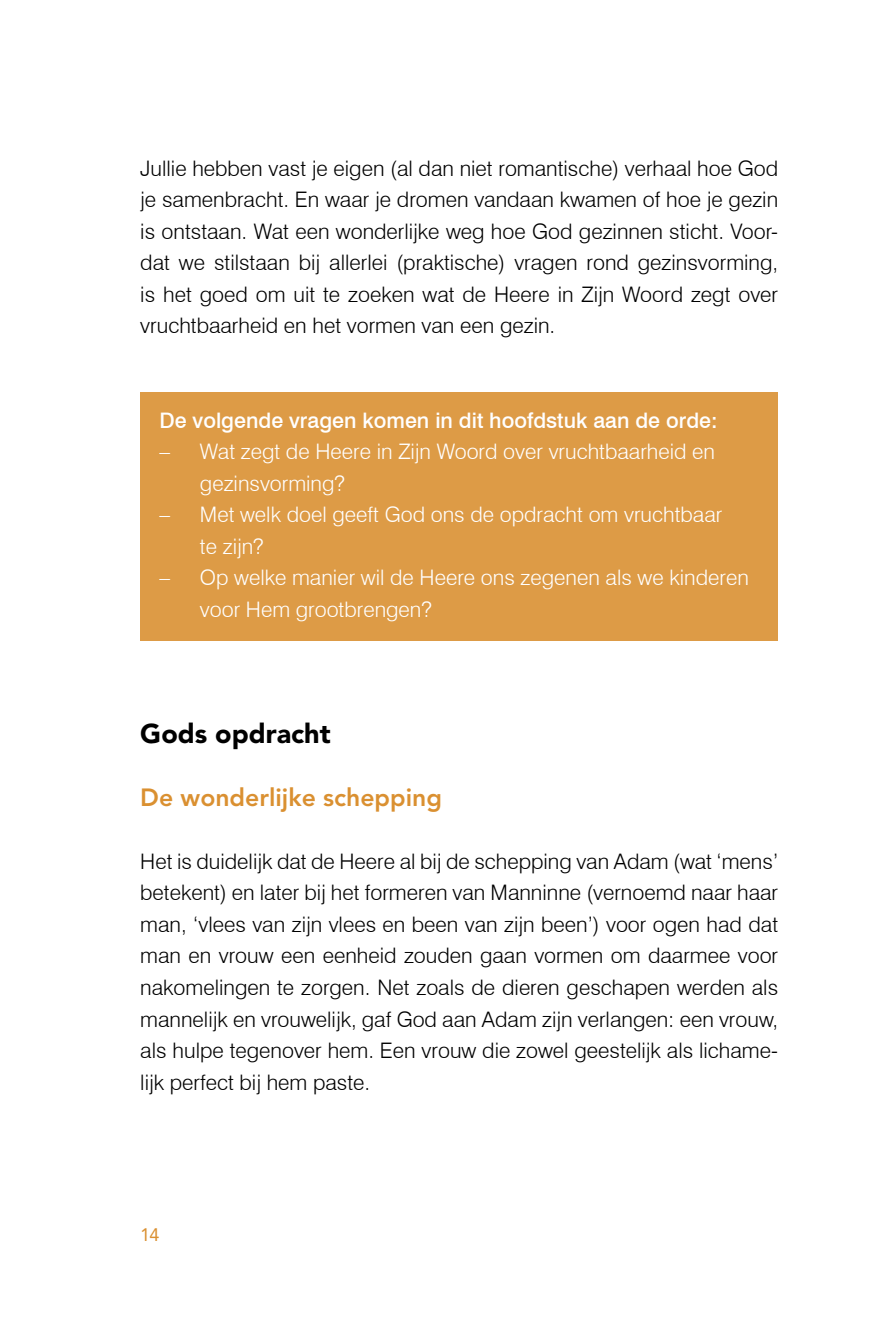
<style>
.page{position:relative;width:893px;height:1340px;background:#fff}
.page>*{position:absolute;margin:0;border:0;box-sizing:border-box;transform-origin:0 0}
.t1{font:900 27px "Avenir LT Std";color:#000}
.t2{font:800 24.75px "Avenir LT Std";color:#da9031}
.t3{font:300 21.38px/31.5px "Swiss 721 BT";color:#000;text-align:justify}
.t4{font:300 21.38px/31.5px "Swiss 721 BT";color:#fff}
.t5{font:500 21.38px "Swiss 721 BT";color:#fff}
.t6{font:18px "Avenir LT Std";color:#da9031}
</style>
<div class="page">
<div style="left:140px;top:392px;width:638px;height:60px;background:#dd9b46"></div>
<div style="left:140px;top:424px;width:638px;height:91px;background:#dd9b46"></div>
<div style="left:140px;top:487px;width:638px;height:91px;background:#dd9b46"></div>
<div style="left:140px;top:550px;width:638px;height:91px;background:#dd9b46"></div>
<p class="t3" style="left:140px;top:152px;width:639px">Jullie hebben vast je eigen (al dan niet romantische) verhaal hoe God je samenbracht. En waar je dromen vandaan kwamen of hoe je gezin is ontstaan. Wat een wonderlijke weg hoe God gezinnen sticht. Voor&shy;dat we stilstaan bij allerlei (praktische) vragen rond gezinsvorming, is het goed om uit te zoeken wat de Heere in Zijn Woord zegt over vruchtbaarheid en het vormen van een gezin.</p>
<p class="t5" style="left:159px;top:407px;width:560px">De volgende vragen komen in dit hoofdstuk aan de orde:</p>
<p class="t4" style="left:200px;top:436px;width:517px;text-indent:-41px">– Wat zegt de Heere in Zijn Woord over vruchtbaarheid en gezinsvorming?</p>
<p class="t4" style="left:200px;top:499px;width:524px;text-indent:-41px">– Met welk doel geeft God ons de opdracht om vruchtbaar te zijn?</p>
<p class="t4" style="left:200px;top:562px;width:550px;text-indent:-41px">– Op welke manier wil de Heere ons zegenen als we kinderen voor Hem grootbrengen?</p>
<p class="t1" style="left:140px;top:717px;width:192px">Gods opdracht</p>
<p class="t2" style="left:140px;top:782px;width:303px">De wonderlijke schepping</p>
<p class="t3" style="left:140px;top:845px;width:639px">Het is duidelijk dat de Heere al bij de schepping van Adam (wat ‘mens’ betekent) en later bij het formeren van Manninne (vernoemd naar haar man, ‘vlees van zijn vlees en been van zijn been’) voor ogen had dat man en vrouw een eenheid zouden gaan vormen om daarmee voor nakomelingen te zorgen. Net zoals de dieren geschapen werden als mannelijk en vrouwelijk, gaf God aan Adam zijn verlangen: een vrouw, als hulpe tegenover hem. Een vrouw die zowel geestelijk als lichame&shy;lijk perfect bij hem paste.</p>
<p class="t6" style="left:140px;top:1224px;width:21px">14</p>
</div>
